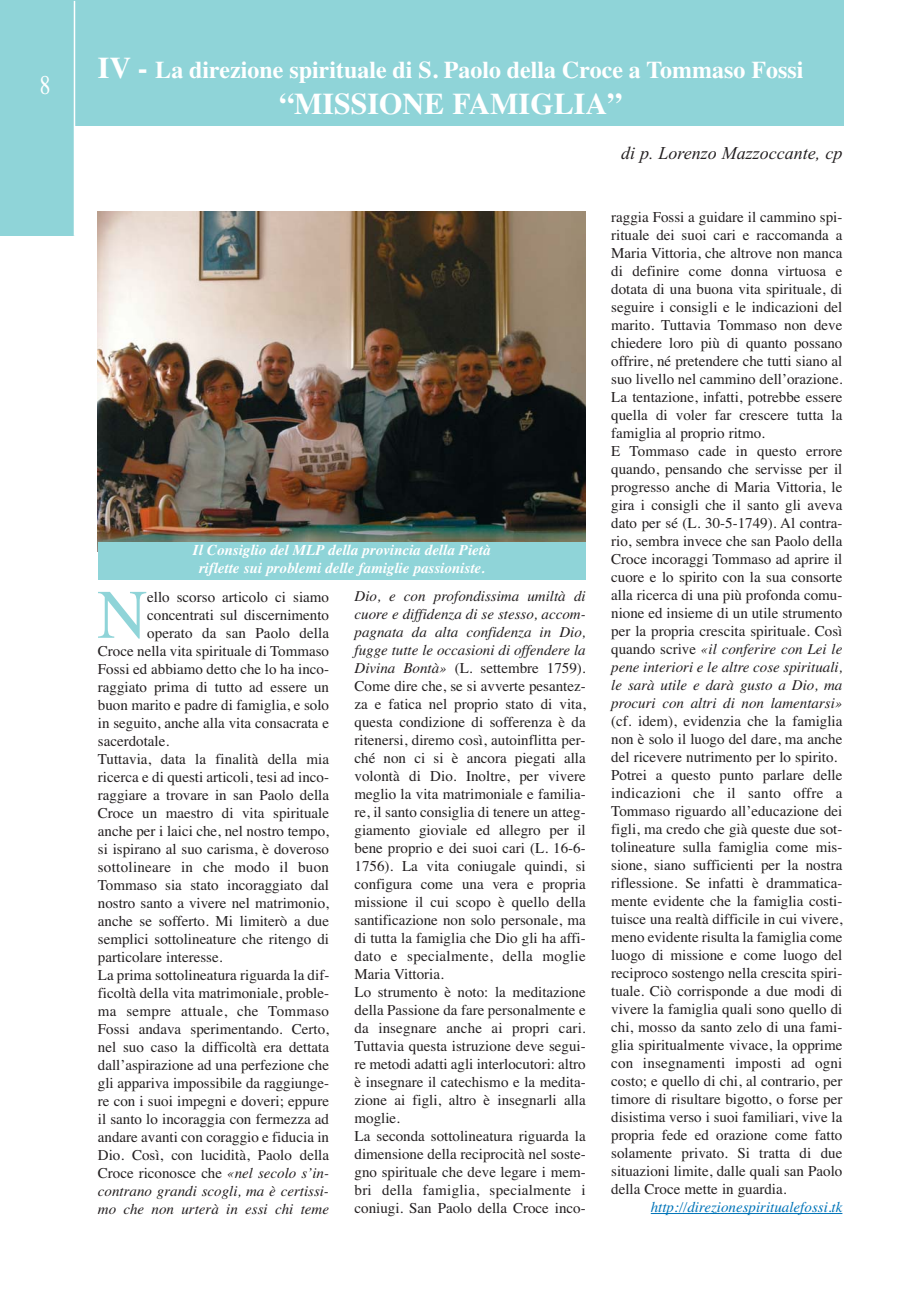
<style>
.page{position:relative;width:919px;height:1289px;background:#fff}
.page>*{position:absolute;margin:0;border:0;box-sizing:border-box;transform-origin:0 0}
.t1{font:69.3px "Times";color:#8fd4d8}
.t2{font:700 30px "Times";color:#fff}
.t3{font:27px "Times";color:#fff;scale:.8 1}
.t4{font:700 24px "Times";color:#fff}
.t5{font:italic 18px "Times New Roman";color:#231f20}
.t6{font:15px/18px "Times";color:#231f20}
.t7{font:italic 700 15px/18px "Times";color:#fff;text-align:center}
.t8{font:italic 15px "Times";color:#231f20}
.t9{font:15px "Times";letter-spacing:.02em;color:#231f20}
.t10{font:italic 15px "Times";color:#0074b8}
.s1{font-size:30px}
.s2{font-style:italic}
</style>
<div class="page">
<div style="left:0;top:0;width:74px;height:236px;background:#8fd4d8"></div>
<div style="left:74px;top:0;width:770px;height:126px;background:#8fd4d8"></div>
<hr style="left:74px;top:1px;width:1px;height:235px;background:#fff">
<hr style="left:650px;top:1213px;width:192px;height:1px;background:#0074b8">
<img style="left:98px;top:212px;width:487px;height:330px">
<div style="left:98px;top:542px;width:487px;height:37px;background:#8fd4d8"></div>
<h3 class="t3" style="left:40px;top:75px;width:15px">8</h3>
<h3 class="t4" style="left:98px;top:61px;width:707px"><span class="s1">IV -</span> La direzione spirituale di S. Paolo della Croce a Tommaso Fossi</h3>
<h2 class="t2" style="left:279px;top:93px;width:344px">“MISSIONE FAMIGLIA”</h2>
<p class="t7" style="left:193px;top:542px;width:299px">Il Consiglio del MLP della provincia della Pietà riflette sui problemi delle famiglie passioniste.</p>
<h1 class="t1" style="left:97px;top:589px;width:52px">N</h1>
<p class="t6" style="left:147px;top:589px;width:183px">ello scorso articolo ci siamo</p>
<p class="t6" style="left:147px;top:607px;width:183px">concentrati sul discernimento</p>
<p class="t6" style="left:147px;top:625px;width:183px">operato da san Paolo della</p>
<p class="t6" style="left:98px;top:643px;width:233px">Croce nella vita spirituale di Tommaso</p>
<p class="t6" style="left:98px;top:661px;width:233px">Fossi ed abbiamo detto che lo ha inco-</p>
<p class="t6" style="left:98px;top:679px;width:233px">raggiato prima di tutto ad essere un</p>
<p class="t6" style="left:98px;top:697px;width:233px">buon marito e padre di famiglia, e solo</p>
<p class="t6" style="left:98px;top:715px;width:233px">in seguito, anche alla vita consacrata e</p>
<p class="t6" style="left:98px;top:733px;width:73px">sacerdotale.</p>
<p class="t6" style="left:98px;top:751px;width:233px">Tuttavia, data la finalità della mia</p>
<p class="t6" style="left:98px;top:769px;width:233px">ricerca e di questi articoli, tesi ad inco-</p>
<p class="t6" style="left:98px;top:787px;width:233px">raggiare a trovare in san Paolo della</p>
<p class="t6" style="left:98px;top:805px;width:233px">Croce un maestro di vita spirituale</p>
<p class="t6" style="left:98px;top:823px;width:233px">anche per i laici che, nel nostro tempo,</p>
<p class="t6" style="left:98px;top:841px;width:233px">si ispirano al suo carisma, è doveroso</p>
<p class="t9" style="left:98px;top:861px;width:233px">sottolineare in che modo il buon</p>
<p class="t6" style="left:98px;top:877px;width:233px">Tommaso sia stato incoraggiato dal</p>
<p class="t6" style="left:98px;top:895px;width:233px">nostro santo a vivere nel matrimonio,</p>
<p class="t6" style="left:98px;top:913px;width:233px">anche se sofferto. Mi limiterò a due</p>
<p class="t6" style="left:98px;top:931px;width:233px">semplici sottolineature che ritengo di</p>
<p class="t6" style="left:98px;top:949px;width:126px">particolare interesse.</p>
<p class="t6" style="left:98px;top:967px;width:233px">La prima sottolineatura riguarda la dif-</p>
<p class="t6" style="left:98px;top:985px;width:233px">ficoltà della vita matrimoniale, proble-</p>
<p class="t9" style="left:98px;top:1005px;width:233px">ma sempre attuale, che Tommaso</p>
<p class="t6" style="left:98px;top:1021px;width:233px">Fossi andava sperimentando. Certo,</p>
<p class="t6" style="left:98px;top:1039px;width:233px">nel suo caso la difficoltà era dettata</p>
<p class="t6" style="left:98px;top:1057px;width:233px">dall’aspirazione ad una perfezione che</p>
<p class="t6" style="left:98px;top:1075px;width:233px">gli appariva impossibile da raggiunge-</p>
<p class="t6" style="left:98px;top:1093px;width:233px">re con i suoi impegni e doveri; eppure</p>
<p class="t6" style="left:98px;top:1111px;width:233px">il santo lo incoraggia con fermezza ad</p>
<p class="t6" style="left:98px;top:1129px;width:233px">andare avanti con coraggio e fiducia in</p>
<p class="t6" style="left:98px;top:1147px;width:233px">Dio. Così, con lucidità, Paolo della</p>
<p class="t6" style="left:98px;top:1165px;width:233px">Croce riconosce che <span class="s2">«nel secolo s’in-</span></p>
<p class="t8" style="left:98px;top:1185px;width:232px">contrano grandi scogli, ma è certissi-</p>
<p class="t8" style="left:98px;top:1203px;width:233px">mo che non urterà in essi chi teme</p>
<p class="t6" style="left:354px;top:588px;width:233px"><span class="s2">Dio, e con profondissima umiltà di cuore e diffidenza di se stesso, accom&shy;pagnata da alta confidenza in Dio, fugge tutte le occasioni di offendere la Divina Bontà»</span> (L. settembre 1759).<br>Come dire che, se si avverte pesantez&shy;za e fatica nel proprio stato di vita, questa condizione di sofferenza è da ritenersi, diremo così, autoinflitta per&shy;ché non ci si è ancora piegati alla volontà di Dio. Inoltre, per vivere meglio la vita matrimoniale e familia&shy;re, il santo consiglia di tenere un atteg&shy;giamento gioviale ed allegro per il bene proprio e dei suoi cari (L. 16-6- 1756). La vita coniugale quindi, si configura come una vera e propria missione il cui scopo è quello della santificazione non solo personale, ma di tutta la famiglia che Dio gli ha affi&shy;dato e specialmente, della moglie Maria Vittoria.<br>Lo strumento è noto: la meditazione della Passione da fare personalmente e da insegnare anche ai propri cari.<br>Tuttavia questa istruzione deve segui&shy;re metodi adatti agli interlocutori: altro è insegnare il catechismo e la medita&shy;zione ai figli, altro è insegnarli alla moglie.<br>La seconda sottolineatura riguarda la dimensione della reciprocità nel soste&shy;gno spirituale che deve legare i mem&shy;bri della famiglia, specialmente i coniugi. San Paolo della Croce inco-</p>
<p class="t5" style="left:621px;top:142px;width:223px">di p. Lorenzo Mazzoccante, cp</p>
<p class="t6" style="left:611px;top:209px;width:233px">raggia Fossi a guidare il cammino spi&shy;rituale dei suoi cari e raccomanda a Maria Vittoria, che altrove non manca di definire come donna virtuosa e dotata di una buona vita spirituale, di seguire i consigli e le indicazioni del marito. Tuttavia Tommaso non deve chiedere loro più di quanto possano offrire, né pretendere che tutti siano al suo livello nel cammino dell’orazione.<br>La tentazione, infatti, potrebbe essere quella di voler far crescere tutta la famiglia al proprio ritmo.<br>E Tommaso cade in questo errore quando, pensando che servisse per il progresso anche di Maria Vittoria, le gira i consigli che il santo gli aveva dato per sé (L. 30-5-1749). Al contra&shy;rio, sembra invece che san Paolo della Croce incoraggi Tommaso ad aprire il cuore e lo spirito con la sua consorte alla ricerca di una più profonda comu&shy;nione ed insieme di un utile strumento per la propria crescita spirituale. Così quando scrive <span class="s2">«il conferire con Lei le pene interiori e le altre cose spirituali, le sarà utile e darà gusto a Dio, ma procuri con altri di non lamentarsi»</span></p>
<p class="t6" style="left:611px;top:713px;width:233px">(cf. idem), evidenzia che la famiglia non è solo il luogo del dare, ma anche del ricevere nutrimento per lo spirito.<br>Potrei a questo punto parlare delle indicazioni che il santo offre a Tommaso riguardo all’educazione dei figli, ma credo che già queste due sot&shy;tolineature sulla famiglia come mis&shy;sione, siano sufficienti per la nostra riflessione. Se infatti è drammatica&shy;mente evidente che la famiglia costi&shy;tuisce una realtà difficile in cui vivere, meno evidente risulta la famiglia come luogo di missione e come luogo del reciproco sostengo nella crescita spiri&shy;tuale. Ciò corrisponde a due modi di vivere la famiglia quali sono quello di chi, mosso da santo zelo di una fami&shy;glia spiritualmente vivace, la opprime con insegnamenti imposti ad ogni costo; e quello di chi, al contrario, per timore di risultare bigotto, o forse per disistima verso i suoi familiari, vive la propria fede ed orazione come fatto solamente privato. Si tratta di due situazioni limite, dalle quali san Paolo della Croce mette in guardia.</p>
<p class="t10" style="left:650px;top:1201px;width:193px">http://direzionespiritualefossi.tk</p>
</div>
